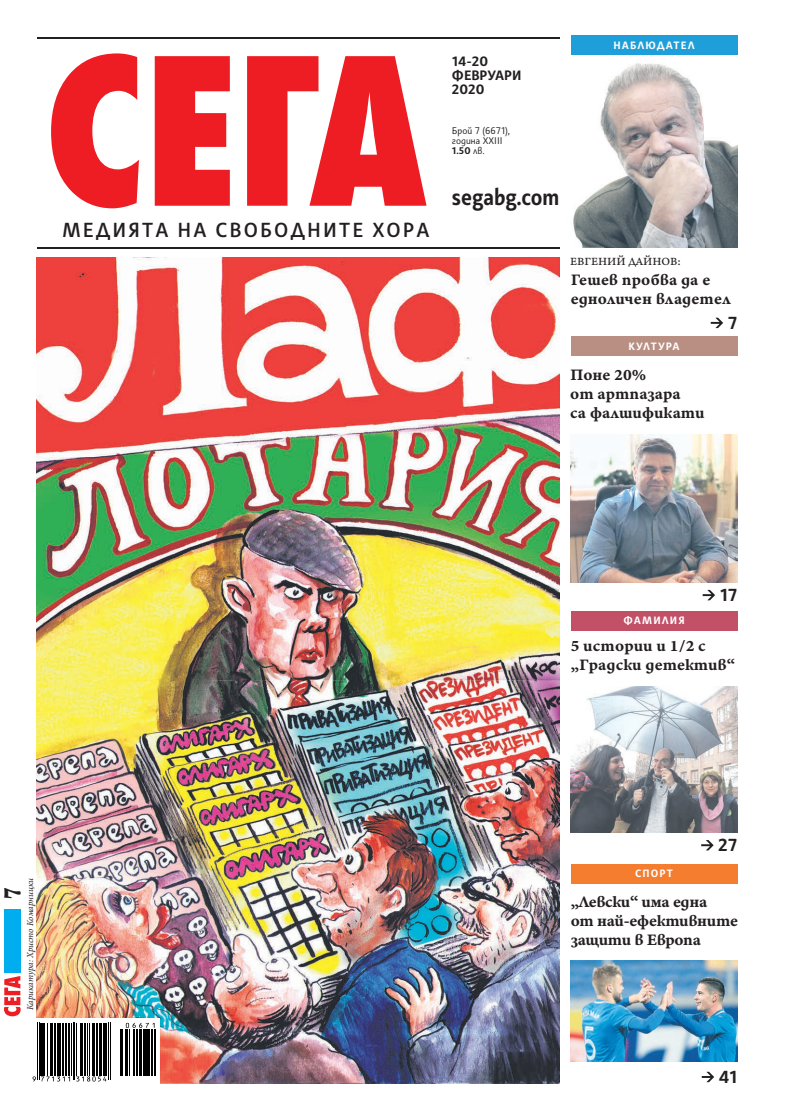
<style>
.page{position:relative;width:794px;height:1120px;background:#fff}
.page>*{position:absolute;margin:0;border:0;box-sizing:border-box;transform-origin:0 0}
.t1{font:700 25px "Sentry CYR";color:#231f20;scale:.9 1}
.t2{font:700 24px "Achates";color:#231f20;scale:.92 1}
.t3{font:500 21px "Achates";letter-spacing:.1em;color:#231f20}
.t4{font:700 18px "Achates";color:#231f20}
.t5{font:700 16px/19px "Minion 3 Caption";color:#231f20}
.t6{font:700 16px/19px "Minion 3 Caption";letter-spacing:-.02em;color:#231f20}
.t7{font:700 14px/14px "Achates";color:#231f20}
.t8{font:700 11px "Achates";letter-spacing:.1em;color:#fff}
.t9{font:500 11px "Minion 3 Caption";color:#231f20}
.t10{font:700 11px "Achates";letter-spacing:.075em;color:#fff}
.t11{font:10px/10px "Achates";color:#231f20}
.t12{font:italic 9px "Minion Pro";color:#231f20}
.s1{font-weight:700}
</style>
<div class="page">
<img style="left:37px;top:257px;width:522px;height:826px">
<svg style="left:701px;top:1071px;width:13px;height:11px"></svg>
<div style="left:22px;top:1018px;width:137px;height:65px;background:#fff"></div>
<svg style="left:32px;top:1022px;width:124px;height:60px"></svg>
<hr style="left:38px;top:1022px;width:1px;height:58px;background:#000">
<hr style="left:39px;top:1022px;width:1px;height:58px;background:#000">
<hr style="left:41px;top:1022px;width:2px;height:53px;background:#000">
<hr style="left:44px;top:1022px;width:1px;height:53px;background:#000">
<hr style="left:47px;top:1022px;width:1px;height:53px;background:#000">
<hr style="left:50px;top:1022px;width:1px;height:53px;background:#000">
<hr style="left:51px;top:1022px;width:2px;height:53px;background:#000">
<hr style="left:54px;top:1022px;width:2px;height:53px;background:#000">
<hr style="left:57px;top:1022px;width:3px;height:53px;background:#000">
<hr style="left:61px;top:1022px;width:1px;height:53px;background:#000">
<hr style="left:62px;top:1022px;width:1px;height:53px;background:#000">
<hr style="left:65px;top:1022px;width:2px;height:53px;background:#000">
<hr style="left:68px;top:1022px;width:2px;height:53px;background:#000">
<hr style="left:71px;top:1022px;width:1px;height:53px;background:#000">
<hr style="left:73px;top:1022px;width:1px;height:58px;background:#000">
<hr style="left:74px;top:1022px;width:1px;height:58px;background:#000">
<hr style="left:76px;top:1022px;width:1px;height:53px;background:#000">
<hr style="left:80px;top:1022px;width:1px;height:53px;background:#000">
<hr style="left:81px;top:1022px;width:2px;height:53px;background:#000">
<hr style="left:84px;top:1022px;width:2px;height:53px;background:#000">
<hr style="left:87px;top:1022px;width:1px;height:53px;background:#000">
<hr style="left:89px;top:1022px;width:1px;height:53px;background:#000">
<hr style="left:92px;top:1022px;width:2px;height:53px;background:#000">
<hr style="left:96px;top:1022px;width:1px;height:53px;background:#000">
<hr style="left:97px;top:1022px;width:1px;height:53px;background:#000">
<hr style="left:100px;top:1022px;width:2px;height:53px;background:#000">
<hr style="left:103px;top:1022px;width:1px;height:53px;background:#000">
<hr style="left:104px;top:1022px;width:2px;height:53px;background:#000">
<hr style="left:108px;top:1022px;width:1px;height:58px;background:#000">
<hr style="left:110px;top:1022px;width:1px;height:58px;background:#000">
<hr style="left:120px;top:1029px;width:1px;height:46px;background:#000">
<hr style="left:121px;top:1029px;width:2px;height:46px;background:#000">
<hr style="left:125px;top:1029px;width:1px;height:46px;background:#000">
<hr style="left:127px;top:1029px;width:1px;height:46px;background:#000">
<hr style="left:129px;top:1029px;width:1px;height:46px;background:#000">
<hr style="left:133px;top:1029px;width:1px;height:46px;background:#000">
<hr style="left:134px;top:1029px;width:1px;height:46px;background:#000">
<hr style="left:136px;top:1029px;width:1px;height:46px;background:#000">
<hr style="left:137px;top:1029px;width:1px;height:46px;background:#000">
<hr style="left:139px;top:1029px;width:3px;height:46px;background:#000">
<hr style="left:143px;top:1029px;width:1px;height:46px;background:#000">
<hr style="left:144px;top:1029px;width:2px;height:46px;background:#000">
<hr style="left:147px;top:1029px;width:2px;height:46px;background:#000">
<hr style="left:150px;top:1029px;width:1px;height:46px;background:#000">
<hr style="left:151px;top:1029px;width:1px;height:46px;background:#000">
<hr style="left:154px;top:1029px;width:2px;height:46px;background:#000">
<svg style="left:33px;top:1076px;width:37px;height:5px"></svg>
<svg style="left:76px;top:1076px;width:30px;height:5px"></svg>
<svg style="left:126px;top:1023px;width:28px;height:5px"></svg>
<hr style="left:37px;top:248px;width:522px;height:1px;background:#231f20">
<hr style="left:37px;top:37px;width:522px;height:1px;background:#231f20">
<svg style="left:701px;top:840px;width:12px;height:10px"></svg>
<div style="left:571px;top:611px;width:166px;height:19px;background:#c25168"></div>
<div style="left:570px;top:864px;width:167px;height:19px;background:#f47d2f"></div>
<svg style="left:702px;top:590px;width:13px;height:10px"></svg>
<div style="left:571px;top:337px;width:166px;height:19px;background:#b88f82"></div>
<svg style="left:710px;top:318px;width:13px;height:10px"></svg>
<div style="left:570px;top:36px;width:167px;height:19px;background:#1f9fda"></div>
<svg style="left:51px;top:53px;width:88px;height:155px"></svg>
<svg style="left:155px;top:56px;width:75px;height:150px;background:#f03f44"></svg>
<svg style="left:247px;top:56px;width:179px;height:150px"></svg>
<div style="left:4px;top:908px;width:17px;height:64px;background:#00aeef"></div>
<svg style="left:4px;top:976px;width:17px;height:40px"></svg>
<img style="left:571px;top:960px;width:166px;height:102px">
<img style="left:571px;top:434px;width:166px;height:149px">
<img style="left:571px;top:686px;width:166px;height:146px">
<img style="left:505px;top:63px;width:232px;height:185px">
<img style="left:505px;top:70px;width:15px;height:11px">
<svg style="left:505px;top:127px;width:4px;height:9px"></svg>
<img style="left:505px;top:188px;width:53px;height:23px">
<h3 class="t3" style="left:62px;top:217px;width:369px">МЕДИЯТА НА СВОБОДНИТЕ ХОРА</h3>
<p class="t7" style="left:452px;top:54px;width:71px">14-20<br>ФЕВРУАРИ<br>2020</p>
<p class="t11" style="left:452px;top:125px;width:60px">Брой 7 (6671), година XXIII<br><span class="s1">1.50</span> лв.</p>
<h2 class="t2" style="left:452px;top:183px;width:118px">segabg.com</h2>
<p class="t8" style="left:613px;top:39px;width:83px">НАБЛЮДАТЕЛ</p>
<p class="t9" style="left:570px;top:253px;width:112px">ЕВГЕНИЙ ДАЙНОВ:</p>
<p class="t5" style="left:570px;top:270px;width:161px">Гешев пробва да е едноличен владетел</p>
<p class="t10" style="left:628px;top:339px;width:53px">КУЛТУРА</p>
<p class="t5" style="left:570px;top:365px;width:136px">Поне 20%<br>от артпазара<br>са фалшификати</p>
<p class="t4" style="left:727px;top:312px;width:11px">7</p>
<h1 class="t1" style="left:-3px;top:899px;width:15px;rotate:-90deg">7</h1>
<p class="t12" style="left:24px;top:1010px;width:133px;rotate:-90deg">Карикатура: Христо Комарницки</p>
<p class="t8" style="left:623px;top:614px;width:63px">ФАМИЛИЯ</p>
<p class="t4" style="left:719px;top:584px;width:19px">17</p>
<p class="t5" style="left:570px;top:635px;width:166px">5 истории и 1/2 с „Градски детектив“</p>
<p class="t8" style="left:635px;top:867px;width:39px">СПОРТ</p>
<p class="t4" style="left:718px;top:834px;width:21px">27</p>
<p class="t6" style="left:570px;top:892px;width:169px">„Левски“ има една<br>от най-ефективните защити в Европа</p>
<p class="t4" style="left:718px;top:1066px;width:20px">41</p>
</div>
